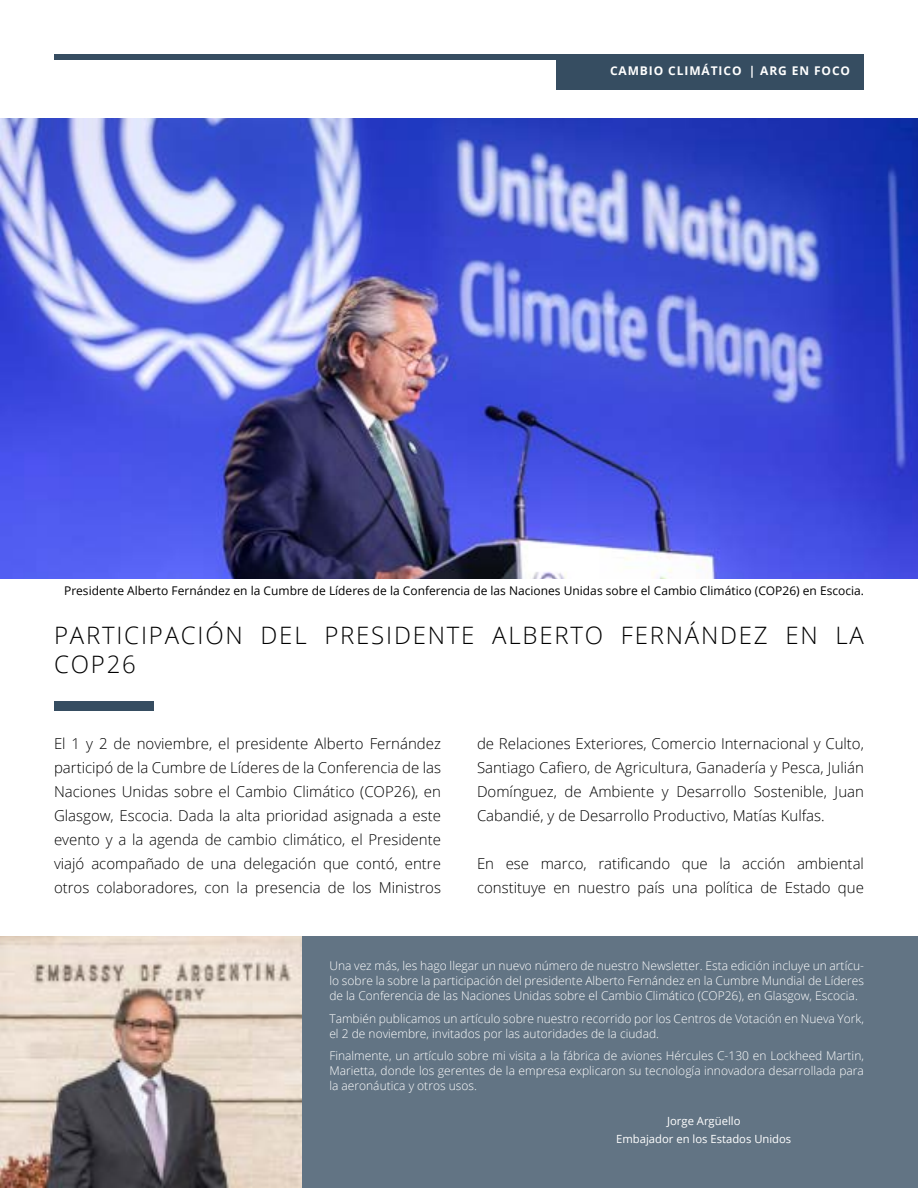
<style>
.page{position:relative;width:918px;height:1188px;background:#fff}
.page>*{position:absolute;margin:0;border:0;box-sizing:border-box;transform-origin:0 0}
.t1{font:300 24px/28.8px "Open Sans";letter-spacing:.075em;color:#000}
.t2{font:300 15px/24px "Open Sans";color:#000;text-align:justify}
.t3{font:300 12px/15px "Open Sans";color:#fff;text-align:justify}
.t4{font:12px "Open Sans";color:#000}
.t5{font:700 12px "Open Sans";letter-spacing:.075em;color:#fff}
.t6{font:11.25px/18px "Open Sans";color:#fff;text-align:center}
</style>
<div class="page">
<div style="left:54px;top:54px;width:810px;height:5px;background:#364d61"></div>
<div style="left:556px;top:54px;width:308px;height:36px;background:#364d61"></div>
<img style="left:0;top:118px;width:918px;height:461px">
<div style="left:54px;top:701px;width:100px;height:9px;background:#364d61"></div>
<div style="left:54px;top:936px;width:864px;height:252px;background:#627484"></div>
<img style="left:0;top:936px;width:302px;height:252px">
<p class="t5" style="left:610px;top:62px;width:123px">CAMBIO CLIMÁTICO</p>
<p class="t5" style="left:749px;top:62px;width:103px">| ARG EN FOCO</p>
<p class="t4" style="left:64px;top:582px;width:801px">Presidente Alberto Fernández en la Cumbre de Líderes de la Conferencia de las Naciones Unidas sobre el Cambio Climático (COP26) en Escocia.</p>
<h1 class="t1" style="left:54px;top:620px;width:812px">PARTICIPACIÓN DEL PRESIDENTE ALBERTO FERNÁNDEZ EN LA<br>COP26</h1>
<p class="t2" style="left:54px;top:732px;width:389px">El 1 y 2 de noviembre, el presidente Alberto Fernández participó de la Cumbre de Líderes de la Conferencia de las Naciones Unidas sobre el Cambio Climático (COP26), en Glasgow, Escocia. Dada la alta prioridad asignada a este evento y a la agenda de cambio climático, el Presidente viajó acompañado de una delegación que contó, entre otros colaboradores, con la presencia de los Ministros</p>
<p class="t2" style="left:477px;top:732px;width:389px">de Relaciones Exteriores, Comercio Internacional y Culto, Santiago Cafiero, de Agricultura, Ganadería y Pesca, Julián Domínguez, de Ambiente y Desarrollo Sostenible, Juan Cabandié, y de Desarrollo Productivo, Matías Kulfas.</p>
<p class="t2" style="left:477px;top:852px;width:389px">En ese marco, ratificando que la acción ambiental constituye en nuestro país una política de Estado que</p>
<p class="t3" style="left:329px;top:958px;width:536px">Una vez más, les hago llegar un nuevo número de nuestro Newsletter. Esta edición incluye un artícu&shy;lo sobre la sobre la participación del presidente Alberto Fernández en la Cumbre Mundial de Líderes de la Conferencia de las Naciones Unidas sobre el Cambio Climático (COP26), en Glasgow, Escocia.</p>
<p class="t3" style="left:329px;top:1011px;width:536px">También publicamos un artículo sobre nuestro recorrido por los Centros de Votación en Nueva York, el 2 de noviembre, invitados por las autoridades de la ciudad.</p>
<p class="t3" style="left:329px;top:1048px;width:536px">Finalmente, un artículo sobre mi visita a la fábrica de aviones Hércules C-130 en Lockheed Martin, Marietta, donde los gerentes de la empresa explicaron su tecnología innovadora desarrollada para la aeronáutica y otros usos.</p>
<p class="t6" style="left:616px;top:1112px;width:177px">Jorge Argüello<br>Embajador en los Estados Unidos</p>
</div>
